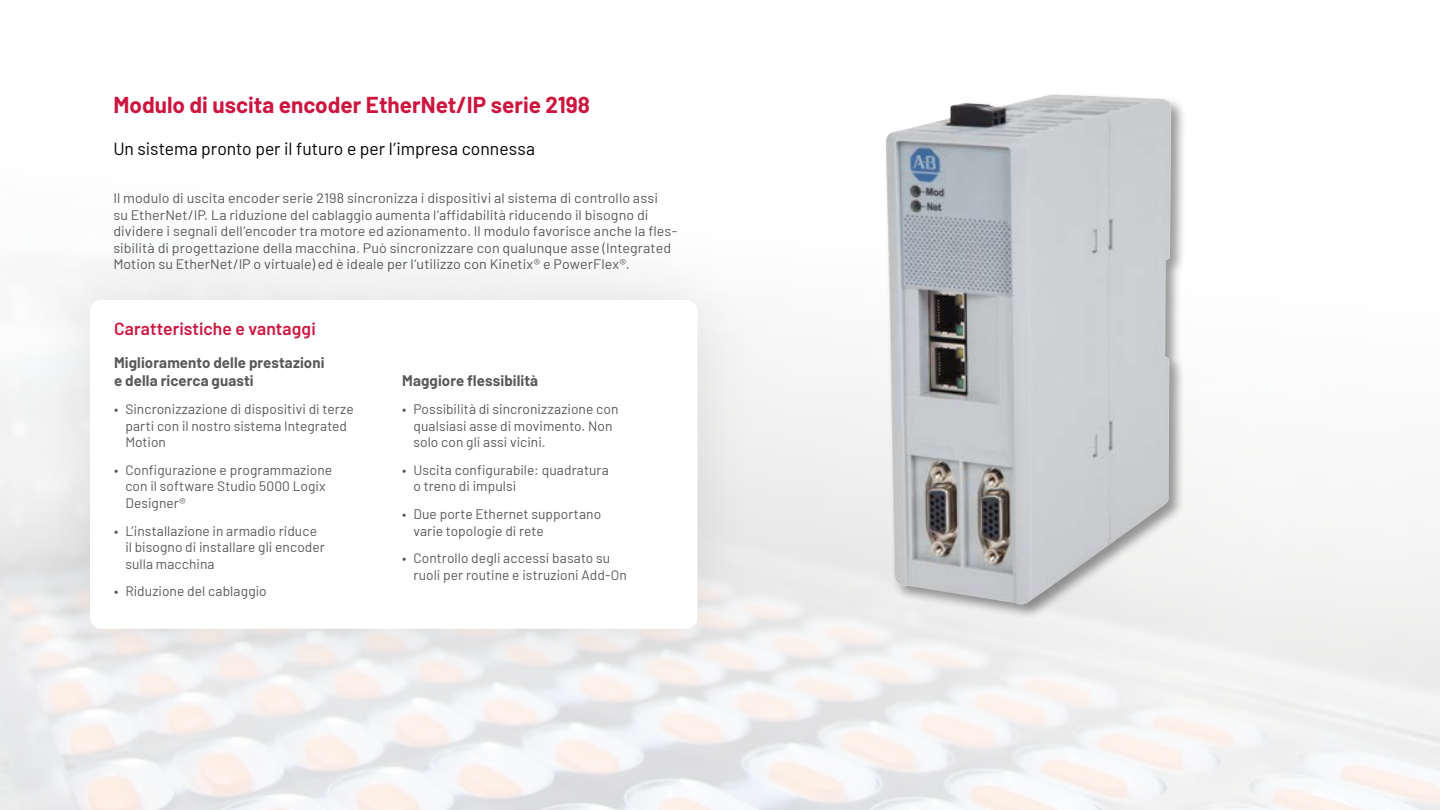
<style>
.page{position:relative;width:1440px;height:810px;background:#fff}
.page>*{position:absolute;margin:0;border:0;box-sizing:border-box;transform-origin:0 0}
.t1{font:700 22.5px "Barlow";color:#cd163f}
.t2{font:17.5px "Barlow";color:#000}
.t3{font:600 17.5px "Barlow";letter-spacing:.005em;color:#cd163f}
.t4{font:700 15px/18px "Barlow";letter-spacing:.005em;color:#58595b}
.t5{font:13.75px/16.5px "Barlow";letter-spacing:.005em;color:#58595b}
.t6{font:13.75px/16.5px "Barlow";letter-spacing:.005em;color:#58595b;scale:1.04 1}
</style>
<div class="page">
<div style="left:27px;top:236px;width:733px;height:457px;background:#000;opacity:.1"></div>
<div style="left:90px;top:300px;width:608px;height:329px;background:#fff;border-radius:11px"></div>
<div style="left:882px;top:92px;width:305px;height:527px;background:#000;opacity:.4"></div>
<img style="left:885px;top:94px;width:286px;height:511px">
<h1 class="t1" style="left:113px;top:88px;width:478px">Modulo di uscita encoder EtherNet/IP serie 2198</h1>
<p class="t2" style="left:113px;top:136px;width:423px">Un sistema pronto per il futuro e per l’impresa connessa</p>
<p class="t6" style="left:113px;top:189px;width:544px">Il modulo di uscita encoder serie 2198 sincronizza i dispositivi al sistema di controllo assi<br>su EtherNet/IP. La riduzione del cablaggio aumenta l’affidabilità riducendo il bisogno di dividere i segnali dell’encoder tra motore ed azionamento. Il modulo favorisce anche la fles&shy;sibilità di progettazione della macchina. Può sincronizzare con qualunque asse (Integrated Motion su EtherNet/IP o virtuale) ed è ideale per l’utilizzo con Kinetix® e PowerFlex®.</p>
<p class="t3" style="left:114px;top:316px;width:203px">Caratteristiche e vantaggi</p>
<p class="t4" style="left:114px;top:353px;width:212px">Miglioramento delle prestazioni e della ricerca guasti</p>
<p class="t5" style="left:125px;top:400px;width:230px;text-indent:-11px">• Sincronizzazione di dispositivi di terze parti con il nostro sistema Integrated<br>Motion</p>
<p class="t5" style="left:125px;top:461px;width:208px;text-indent:-11px">• Configurazione e programmazione con il software Studio 5000 Logix<br>Designer®</p>
<p class="t5" style="left:125px;top:521px;width:201px;text-indent:-11px">• L’installazione in armadio riduce il bisogno di installare gli encoder sulla macchina</p>
<p class="t5" style="left:114px;top:582px;width:154px">• Riduzione del cablaggio</p>
<p class="t4" style="left:402px;top:371px;width:137px">Maggiore flessibilità</p>
<p class="t5" style="left:413px;top:400px;width:207px;text-indent:-11px">• Possibilità di sincronizzazione con qualsiasi asse di movimento. Non solo con gli assi vicini.</p>
<p class="t5" style="left:413px;top:461px;width:197px;text-indent:-11px">• Uscita configurabile: quadratura o treno di impulsi</p>
<p class="t5" style="left:413px;top:505px;width:189px;text-indent:-11px">• Due porte Ethernet supportano varie topologie di rete</p>
<p class="t5" style="left:413px;top:549px;width:215px;text-indent:-11px">• Controllo degli accessi basato su ruoli per routine e istruzioni Add-On</p>
</div>
